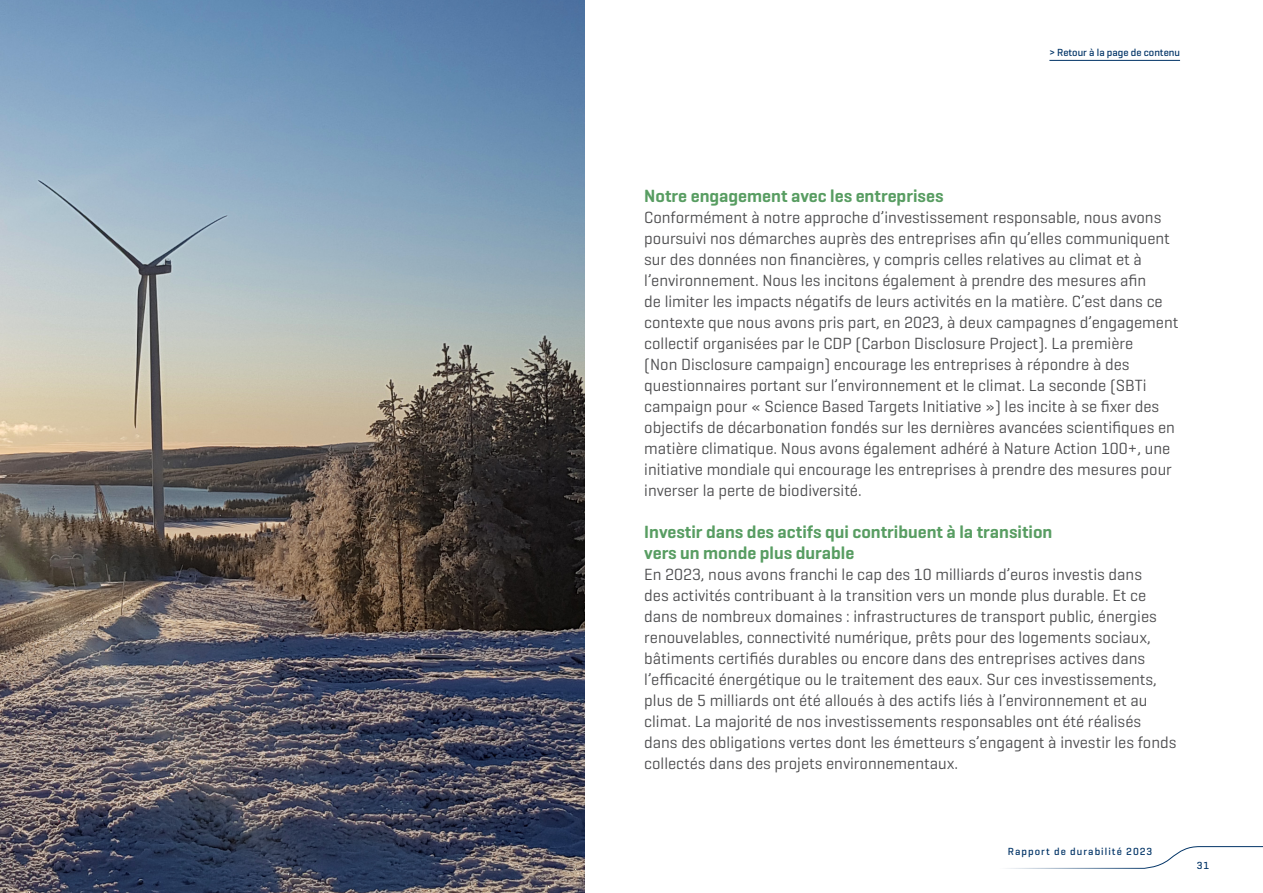
<style>
.page{position:relative;width:1263px;height:893px;background:#fff}
.page>*{position:absolute;margin:0;border:0;box-sizing:border-box;transform-origin:0 0}
.t1{font:600 18px/21px "Geogrotesque";color:#589d62}
.t2{font:16.5px/21px "Geogrotesque";color:#4d4d4f}
.t3{font:500 10.5px "Geogrotesque";letter-spacing:.1em;color:#036}
.t4{font:500 10.5px "Geogrotesque";color:#036}
</style>
<div class="page">
<img style="left:0;top:0;width:584px;height:893px">
<hr style="left:1049px;top:60px;width:131px;height:1px;background:#036">
<svg style="left:1006px;top:846px;width:257px;height:23px"></svg>
<p class="t4" style="left:1049px;top:46px;width:132px">&gt; Retour à la page de contenu</p>
<p class="t1" style="left:644px;top:185px;width:301px">Notre engagement avec les entreprises</p>
<p class="t2" style="left:644px;top:207px;width:536px">Conformément à notre approche d’investissement responsable, nous avons poursuivi nos démarches auprès des entreprises afin qu’elles communiquent sur des données non financières, y compris celles relatives au climat et à l’environnement. Nous les incitons également à prendre des mesures afin<br>de limiter les impacts négatifs de leurs activités en la matière. C’est dans ce contexte que nous avons pris part, en 2023, à deux campagnes d’engagement collectif organisées par le CDP (Carbon Disclosure Project). La première<br>(Non Disclosure campaign) encourage les entreprises à répondre à des questionnaires portant sur l’environnement et le climat. La seconde (SBTi campaign pour « Science Based Targets Initiative ») les incite à se fixer des objectifs de décarbonation fondés sur les dernières avancées scientifiques en matière climatique. Nous avons également adhéré à Nature Action 100+, une initiative mondiale qui encourage les entreprises à prendre des mesures pour inverser la perte de biodiversité.</p>
<p class="t1" style="left:644px;top:521px;width:410px">Investir dans des actifs qui contribuent à la transition vers un monde plus durable</p>
<p class="t2" style="left:644px;top:564px;width:534px">En 2023, nous avons franchi le cap des 10 milliards d’euros investis dans<br>des activités contribuant à la transition vers un monde plus durable. Et ce dans de nombreux domaines : infrastructures de transport public, énergies renouvelables, connectivité numérique, prêts pour des logements sociaux, bâtiments certifiés durables ou encore dans des entreprises actives dans l’efficacité énergétique ou le traitement des eaux. Sur ces investissements, plus de 5 milliards ont été alloués à des actifs liés à l’environnement et au climat. La majorité de nos investissements responsables ont été réalisés dans des obligations vertes dont les émetteurs s’engagent à investir les fonds collectés dans des projets environnementaux.</p>
<p class="t3" style="left:1008px;top:845px;width:146px">Rapport de durabilité 2023</p>
<p class="t3" style="left:1197px;top:858px;width:14px">31</p>
</div>
